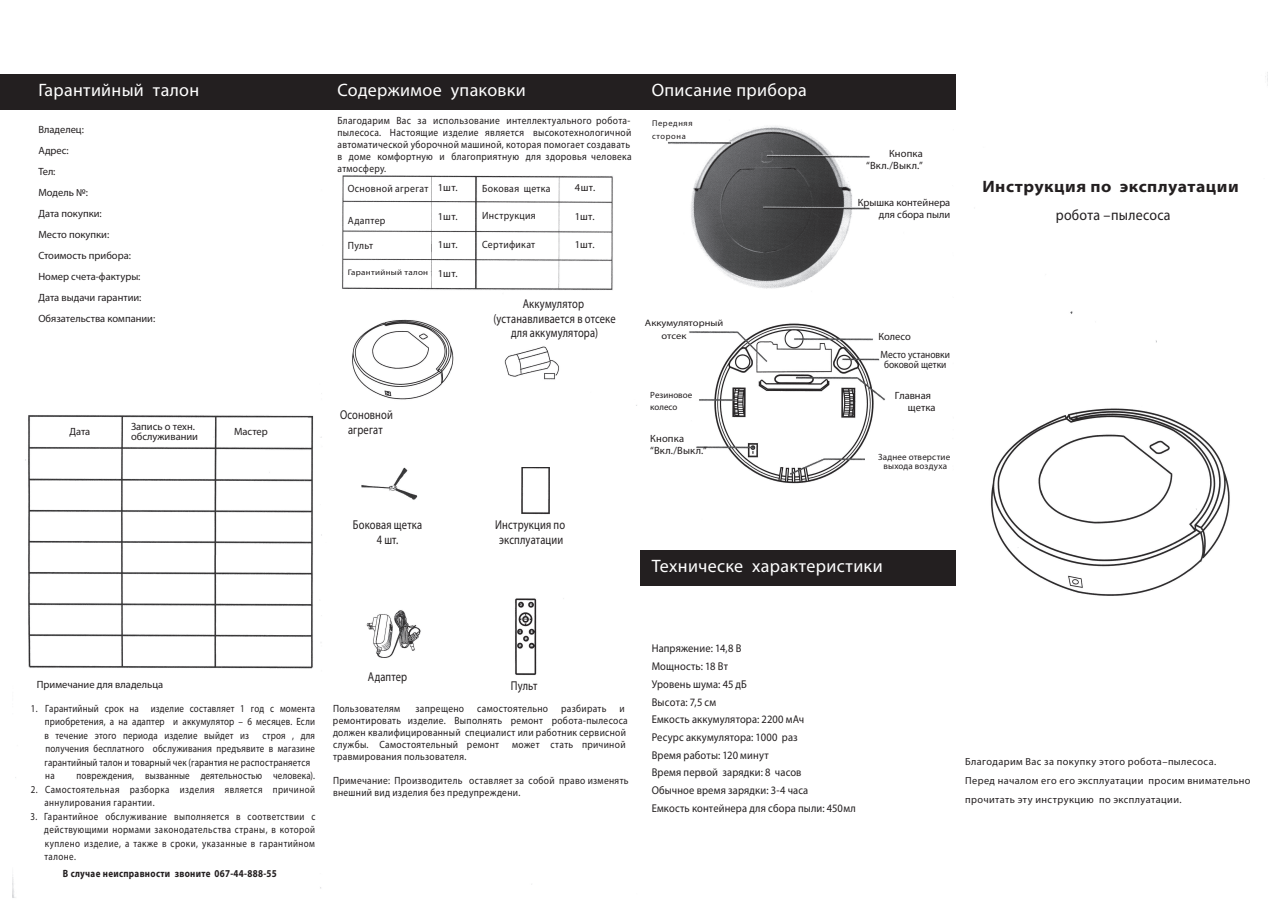
<style>
.page{position:relative;width:1280px;height:910px;background:#fff}
.page>*{position:absolute;margin:0;border:0;box-sizing:border-box;transform-origin:0 0}
.t1{font:18px "Myriad Pro";letter-spacing:.015em;color:#fff}
.t2{font:700 semi-expanded 16.5px "Myriad Pro";letter-spacing:.03em;color:#231f20}
.t3{font:15px "Myriad Pro";letter-spacing:.02em;color:#231f20;scale:.93 1}
.t4{font:12.9px/14.7px "Myriad Pro";letter-spacing:.015em;color:#231f20;text-align:center;scale:.82 1}
.t5{font:11.25px/17.7px "Myriad Pro";letter-spacing:.015em;color:#231f20;scale:.93 1}
.t6{font:10.5px/12px "Myriad Pro";letter-spacing:.03em;color:#231f20;scale:.9 1}
.t7{font:10.5px/13.5px "Myriad Pro";letter-spacing:.03em;color:#231f20;text-align:justify;scale:.86 1}
.t8{font:10.5px/21px "Myriad Pro";color:#231f20}
.t9{font:10.5px/12px "Myriad Pro";letter-spacing:.03em;color:#231f20;text-align:right}
.t10{font:10.5px/13.5px "Myriad Pro";letter-spacing:.05em;color:#231f20;scale:.86 1}
.t11{font:10.5px "Myriad Pro";letter-spacing:.03em;color:#231f20;scale:.93 1}
.t12{font:700 10.5px "Myriad Pro";letter-spacing:.035em;color:#231f20;scale:.86 1}
.t13{font:10.5px/10.5px "Myriad Pro";color:#231f20;text-align:center;scale:.9 1}
.t14{font:10.35px/19.2px "Myriad Pro";letter-spacing:.04em;color:#231f20}
.t15{font:9.3px/13.4px "Myriad Pro";color:#231f20;scale:1.13 1}
.t16{font:9px/12px "Myriad Pro";letter-spacing:.015em;color:#231f20}
.t17{font:8.4px/12px "Myriad Pro";letter-spacing:.075em;color:#231f20}
.t18{font:8.1px "Myriad Pro";letter-spacing:.035em;color:#231f20;scale:1.11 1}
</style>
<div class="page">
<img style="left:12px;top:72px;width:1256px;height:826px">
<div style="left:0;top:74px;width:956px;height:36px;background:#231f20"></div>
<div style="left:640px;top:550px;width:316px;height:35px;background:#231f20"></div>
<div style="left:490px;top:438px;width:108px;height:29px;background:#fff"></div>
<div style="left:378px;top:432px;width:92px;height:35px;background:#fff"></div>
<div style="left:652px;top:120px;width:55px;height:13px;background:#fff"></div>
<div style="left:875px;top:253px;width:48px;height:13px;background:#fff"></div>
<div style="left:883px;top:411px;width:64px;height:14px;background:#fff"></div>
<div style="left:865px;top:448px;width:79px;height:15px;background:#fff"></div>
<div style="left:652px;top:335px;width:55px;height:9px;background:#fff"></div>
<div style="left:650px;top:399px;width:38px;height:9px;background:#fff"></div>
<div style="left:657px;top:427px;width:36px;height:8px;background:#fff"></div>
<h1 class="t1" style="left:38px;top:80px;width:162px">Гарантийный талон</h1>
<h1 class="t1" style="left:337px;top:80px;width:190px">Содержимое упаковки</h1>
<h1 class="t1" style="left:652px;top:80px;width:157px">Описание прибора</h1>
<p class="t8" style="left:38px;top:119px;width:118px">Владелец:<br>Адрес:<br>Тел:<br>Модель №:<br>Дата покупки:<br>Место покупки:<br>Стоимость прибора:<br>Номер счета-фактуры:<br>Дата выдачи гарантии:<br>Обязательства компании:</p>
<p class="t9" style="left:69px;top:426px;width:22px">Дата</p>
<p class="t8" style="left:131px;top:421px;width:69px;line-height:10.5px">Запись о техн. обслуживании</p>
<p class="t9" style="left:234px;top:426px;width:35px">Мастер</p>
<p class="t6" style="left:337px;top:115px;width:328px">Благодарим Вас за использование интеллектуального робота&shy;пылесоса. Настоящие изделие является высокотехнологичной автоматической уборочной машиной, которая помогает создавать в доме комфортную и благоприятную для здоровья человека атмосферу.</p>
<p class="t11" style="left:348px;top:183px;width:88px">Основной агрегат</p>
<p class="t9" style="left:438px;top:181px;width:21px">1шт.</p>
<p class="t9" style="left:575px;top:181px;width:22px">4шт.</p>
<p class="t11" style="left:482px;top:182px;width:75px">Боковая щетка</p>
<p class="t11" style="left:348px;top:215px;width:42px">Адаптер</p>
<p class="t11" style="left:482px;top:210px;width:59px">Инструкция</p>
<p class="t11" style="left:482px;top:239px;width:59px">Сертификат</p>
<p class="t9" style="left:438px;top:210px;width:21px">1шт.</p>
<p class="t9" style="left:438px;top:239px;width:21px">1шт.</p>
<p class="t9" style="left:438px;top:267px;width:21px">1шт.</p>
<p class="t11" style="left:348px;top:240px;width:29px">Пульт</p>
<p class="t18" style="left:348px;top:267px;width:74px">Гарантийный талон</p>
<p class="t9" style="left:575px;top:210px;width:21px">1шт.</p>
<p class="t9" style="left:575px;top:239px;width:21px">1шт.</p>
<p class="t4" style="left:493px;top:297px;width:150px">Аккумулятор (устанавливается в отсеке для аккумулятора)</p>
<p class="t17" style="left:652px;top:118px;width:42px">Передняя сторона</p>
<p class="t15" style="left:661px;top:316px;width:56px;text-indent:-17px">Аккумуляторный отсек</p>
<p class="t4" style="left:340px;top:408px;width:66px">Осоновной агрегат</p>
<p class="t16" style="left:650px;top:389px;width:43px">Резиновое колесо</p>
<p class="t9" style="left:650px;top:433px;width:58px;text-align:left">Кнопка “Вкл./Выкл.”</p>
<p class="t4" style="left:353px;top:518px;width:86px">Боковая щетка<br>4 шт.</p>
<p class="t4" style="left:495px;top:518px;width:87px">Инструкция по эксплуатации</p>
<p class="t9" style="left:866px;top:148px;width:58px">Кнопка “Вкл./Выкл.”</p>
<p class="t8" style="left:858px;top:197px;width:94px;line-height:12px;text-align:right">Крышка контейнера для сбора пыли</p>
<p class="t9" style="left:878px;top:331px;width:34px">Колесо</p>
<p class="t13" style="left:880px;top:349px;width:79px">Место установки боковой щетки</p>
<p class="t8" style="left:908px;top:390px;width:29px;line-height:12px;text-indent:-13px">Главная щетка</p>
<p class="t16" style="left:878px;top:452px;width:73px;line-height:9px;text-align:center">Заднее отверстие выхода воздуха</p>
<h1 class="t1" style="left:652px;top:556px;width:232px">Техническе характеристики</h1>
<h2 class="t2" style="left:982px;top:177px;width:258px">Инструкция по эксплуатации</h2>
<h3 class="t3" style="left:1056px;top:206px;width:125px">робота –пылесоса</h3>
<p class="t8" style="left:37px;top:674px;width:128px">Примечание для владельца</p>
<p class="t7" style="left:44px;top:701px;width:316px;text-indent:-13px">1. Гарантийный срок на изделие составляет 1 год с момента приобретения, а на адаптер и аккумулятор – 6 месяцев. Если в течение этого периода изделие выйдет из</p>
<p class="t7" style="left:44px;top:728px;width:316px;text-align:left;text-indent:218px">строя , для получения бесплатного обслуживания предъявите в магазине гарантийный талон и товарный чек (гарантия не распостраняется на</p>
<p class="t7" style="left:77px;top:769px;width:279px">повреждения, вызванные деятельностью человека).</p>
<p class="t10" style="left:45px;top:782px;width:316px;text-indent:-14px">2. Самостоятельная разборка изделия является причиной аннулирования гарантии.</p>
<p class="t7" style="left:44px;top:810px;width:317px;text-indent:-14px">3. Гарантийное обслуживание выполняется в соответствии с действующими нормами законодательства страны, в которой куплено изделие, а также в сроки, указанные в гарантийном талоне.</p>
<p class="t12" style="left:63px;top:867px;width:250px">В случае неисправности звоните 067-44-888-55</p>
<p class="t4" style="left:368px;top:669px;width:50px">Адаптер</p>
<p class="t4" style="left:511px;top:678px;width:34px">Пульт</p>
<p class="t6" style="left:333px;top:703px;width:329px;text-indent:83px">запрещено самостоятельно разбирать и ремонтировать изделие. Выполнять ремонт робота-пылесоса должен квалифицированный специалист или работник сервисной службы. Самостоятельный ремонт может стать причиной травмирования пользователя.</p>
<p class="t6" style="left:333px;top:775px;width:330px">Примечание: Производитель оставляет за собой право изменять внешний вид изделия без предупреждени.</p>
<p class="t6" style="left:333px;top:703px;width:76px">Пользователям</p>
<p class="t5" style="left:652px;top:640px;width:221px">Напряжение: 14,8 В<br>Мощность: 18 Вт<br>Уровень шума: 45 дБ<br>Высота: 7,5 см<br>Емкость аккумулятора: 2200 мАч<br>Ресурс аккумулятора: 1000 раз<br>Время работы: 120 минут<br>Время первой зарядки: 8 часов<br>Обычное время зарядки: 3-4 часа<br>Емкость контейнера для сбора пыли: 450мл</p>
<p class="t14" style="left:965px;top:752px;width:287px">Благодарим Вас за покупку этого робота–пылесоса.<br>Перед началом его его эксплуатации просим внимательно прочитать эту инструкцию по эксплуатации.</p>
</div>
